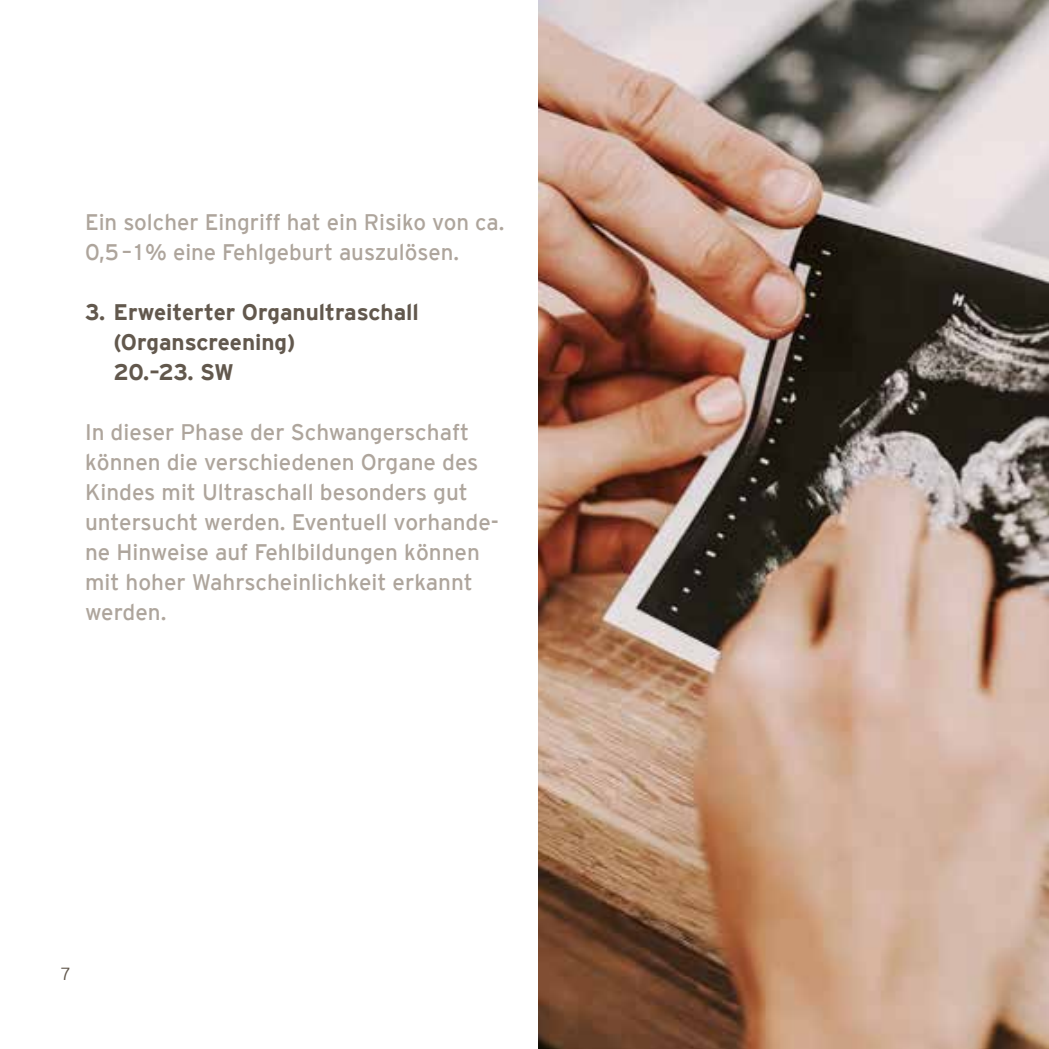
<style>
.page{position:relative;width:1049px;height:1049px;background:#fff}
.page>*{position:absolute;margin:0;border:0;box-sizing:border-box;transform-origin:0 0}
.t1{font:22.5px/30px "Interstate";color:#aea59c}
.t2{font:700 22.5px/30px "Interstate";color:#62584d}
.t3{font:300 17.5px "Interstate";color:#62584d}
</style>
<div class="page">
<img style="left:539px;top:0;width:510px;height:1049px">
<p class="t1" style="left:85px;top:207px;width:421px">Ein solcher Eingriff hat ein Risiko von ca.<br>0,5– 1% eine Fehlgeburt auszulösen.</p>
<p class="t2" style="left:113px;top:297px;width:307px;text-indent:-28px">3. Erweiterter Organultraschall (Organscreening)<br>20.–23. SW</p>
<p class="t1" style="left:85px;top:417px;width:415px">In dieser Phase der Schwangerschaft können die verschiedenen Organe des Kindes mit Ultraschall besonders gut untersucht werden. Eventuell vorhande&shy;ne Hinweise auf Fehlbildungen können mit hoher Wahrscheinlichkeit erkannt werden.</p>
<p class="t3" style="left:61px;top:964px;width:11px">7</p>
</div>
